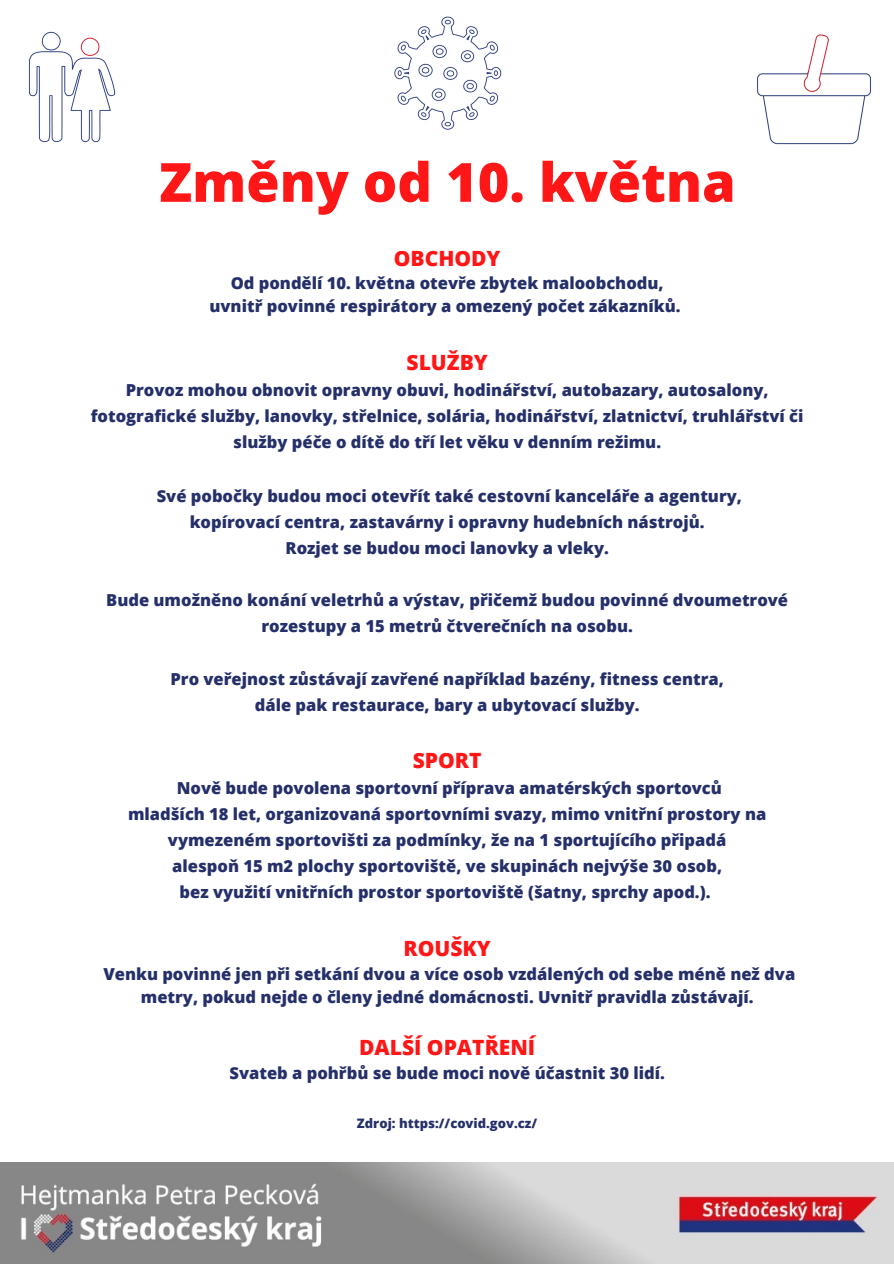
<style>
.page{position:relative;width:894px;height:1264px;background:#fff}
.page>*{position:absolute;margin:0;border:0;box-sizing:border-box;transform-origin:0 0}
.t1{font:800 54px "Open Sans";color:#ff1616}
.t2{font:800 21px "Open Sans";color:#ff1616}
.t3{font:800 16.5px/26.1px "Open Sans";color:#25306a;text-align:center}
.t4{font:800 13.05px "Open Sans";color:#25306a}
</style>
<div class="page">
<img style="left:394px;top:16px;width:108px;height:114px">
<img style="left:1px;top:1162px;width:892px;height:101px">
<img style="left:28px;top:31px;width:88px;height:112px">
<img style="left:757px;top:34px;width:114px;height:111px">
<p class="t1" style="left:159px;top:144px;width:578px">Změny od 10. května</p>
<p class="t2" style="left:393px;top:243px;width:108px">OBCHODY</p>
<p class="t3" style="left:230px;top:270px;width:434px">Od pondělí 10. května otevře zbytek maloobchodu,</p>
<p class="t3" style="left:209px;top:293px;width:472px">uvnitř povinné respirátory a omezený počet zákazníků.</p>
<p class="t2" style="left:406px;top:347px;width:83px">SLUŽBY</p>
<p class="t3" style="left:91px;top:376px;width:714px">Provoz mohou obnovit opravny obuvi, hodinářství, autobazary, autosalony, fotografické služby, lanovky, střelnice, solária, hodinářství, zlatnictví, truhlářství či služby péče o dítě do tří let věku v denním režimu.</p>
<p class="t3" style="left:157px;top:482px;width:586px">Své pobočky budou moci otevřít také cestovní kanceláře a agentury,</p>
<p class="t3" style="left:190px;top:508px;width:516px">kopírovací centra, zastavárny i opravny hudebních nástrojů.</p>
<p class="t3" style="left:285px;top:535px;width:325px">Rozjet se budou moci lanovky a vleky.</p>
<p class="t3" style="left:106px;top:587px;width:683px">Bude umožněno konání veletrhů a výstav, přičemž budou povinné dvoumetrové rozestupy a 15 metrů čtverečních na osobu.</p>
<p class="t3" style="left:170px;top:665px;width:554px">Pro veřejnost zůstávají zavřené například bazény, fitness centra,</p>
<p class="t3" style="left:255px;top:691px;width:386px">dále pak restaurace, bary a ubytovací služby.</p>
<p class="t2" style="left:412px;top:745px;width:70px">SPORT</p>
<p class="t3" style="left:177px;top:774px;width:546px">Nově bude povolena sportovní příprava amatérských sportovců</p>
<p class="t3" style="left:128px;top:800px;width:639px">mladších 18 let, organizovaná sportovními svazy, mimo vnitřní prostory na vymezeném sportovišti za podmínky, že na 1 sportujícího připadá</p>
<p class="t3" style="left:172px;top:852px;width:551px">alespoň 15 m2 plochy sportoviště, ve skupinách nejvýše 30 osob,</p>
<p class="t3" style="left:179px;top:878px;width:532px">bez využití vnitřních prostor sportoviště (šatny, sprchy apod.).</p>
<p class="t2" style="left:403px;top:933px;width:89px">ROUŠKY</p>
<p class="t3" style="left:103px;top:961px;width:693px;line-height:22.8px">Venku povinné jen při setkání dvou a více osob vzdálených od sebe méně než dva metry, pokud nejde o členy jedné domácnosti. Uvnitř pravidla zůstávají.</p>
<p class="t2" style="left:359px;top:1032px;width:178px">DALŠÍ OPATŘENÍ</p>
<p class="t3" style="left:229px;top:1059px;width:437px">Svateb a pohřbů se bude moci nově účastnit 30 lidí.</p>
<p class="t4" style="left:357px;top:1114px;width:182px">Zdroj: https://covid.gov.cz/</p>
</div>
